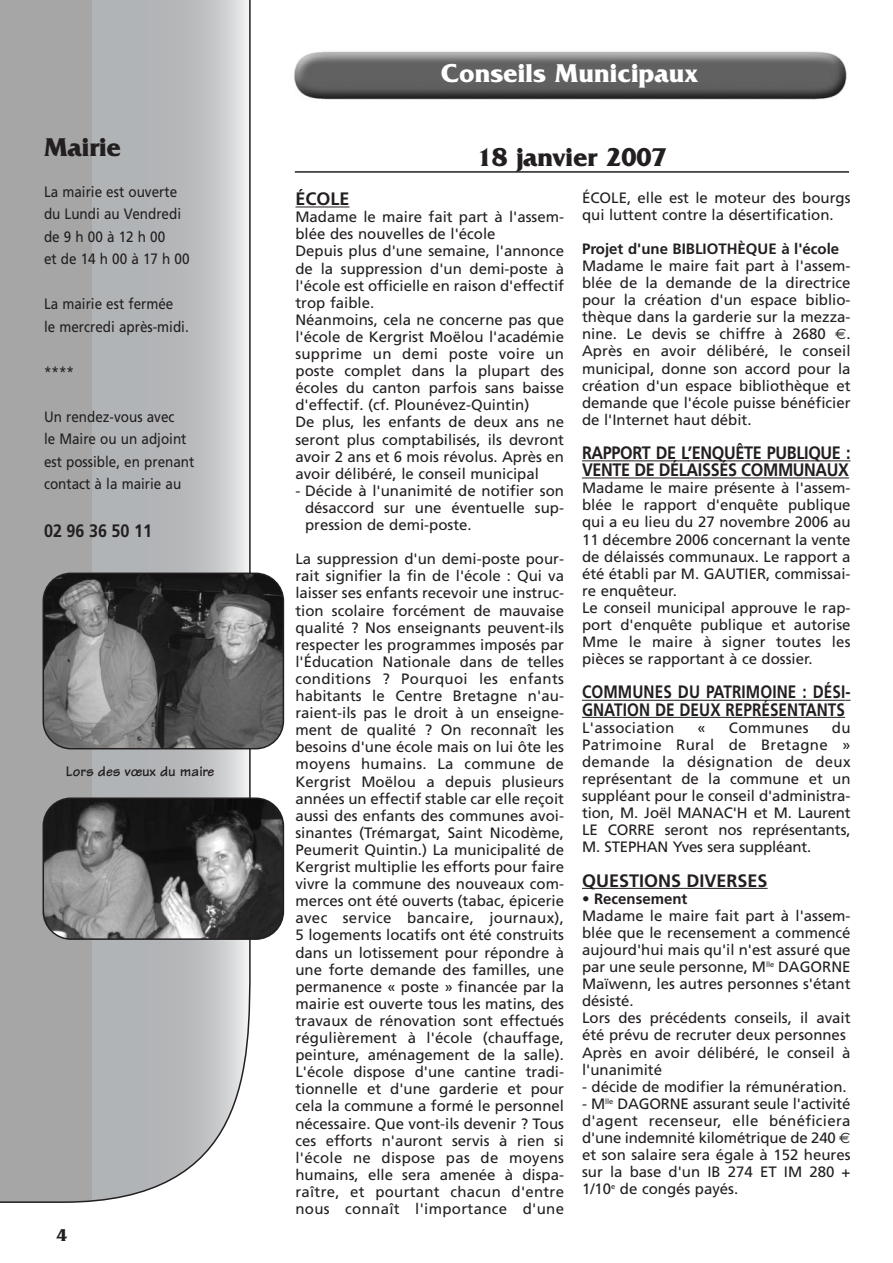
<style>
.page{position:relative;width:893px;height:1263px;background:#fff}
.page>*{position:absolute;margin:0;border:0;box-sizing:border-box;transform-origin:0 0}
.t1{font:700 27px "Friz Quadrata";color:#231f20}
.t2{font:700 27px "Friz Quadrata";color:#fff}
.t3{font:700 18px/17.1px "Frutiger";letter-spacing:-.02em;color:#231f20;scale:.9 1}
.t4{font:700 18px/17.1px "Frutiger";color:#231f20;scale:.85 1}
.t5{font:700 18px "Frutiger";color:#231f20}
.t6{font:700 18px "Frutiger";color:#231f20;scale:.9 1}
.t7{font:700 18px "Friz Quadrata";color:#231f20}
.t8{font:15px/17.1px "Frutiger";color:#231f20;text-align:justify}
.t9{font:15px/22.5px "Frutiger";color:#231f20;scale:.9 1}
.t10{font:700 15px "Frutiger";color:#231f20}
.t11{font:15px "Frutiger";letter-spacing:.02em;color:#231f20}
.t12{font:700 15px "Tekton";color:#231f20}
.s1{font-family:"Euro Sans"}
.s2{font-weight:700}
</style>
<div class="page">
<svg style="left:0;top:0;width:251px;height:1203px;background:#b3b5b6"></svg>
<img style="left:294px;top:51px;width:553px;height:49px">
<svg style="left:43px;top:573px;width:241px;height:176px;background:#5e5e5e"></svg>
<svg style="left:43px;top:797px;width:241px;height:143px;background:#606060"></svg>
<hr style="left:295px;top:207px;width:54px;height:1px;background:#231f20">
<hr style="left:582px;top:460px;width:60px;height:1px;background:#231f20">
<hr style="left:642px;top:460px;width:47px;height:1px;background:#231f20">
<hr style="left:688px;top:460px;width:152px;height:1px;background:#231f20">
<hr style="left:582px;top:478px;width:267px;height:1px;background:#231f20">
<hr style="left:582px;top:700px;width:133px;height:1px;background:#231f20">
<hr style="left:723px;top:700px;width:73px;height:1px;background:#231f20">
<hr style="left:802px;top:700px;width:43px;height:1px;background:#231f20">
<hr style="left:582px;top:717px;width:33px;height:1px;background:#231f20">
<hr style="left:614px;top:717px;width:193px;height:1px;background:#231f20">
<hr style="left:806px;top:717px;width:39px;height:1px;background:#231f20">
<hr style="left:582px;top:888px;width:185px;height:1px;background:#231f20">
<hr style="left:295px;top:171px;width:554px;height:2px;background:#231f20">
<h1 class="t1" style="left:44px;top:138px;width:79px">Mairie</h1>
<p class="t9" style="left:44px;top:181px;width:163px">La mairie est ouverte du Lundi au Vendredi de 9 h 00 à 12 h 00<br>et de 14 h 00 à 17 h 00</p>
<p class="t9" style="left:44px;top:294px;width:162px">La mairie est fermée<br>le mercredi après-midi.</p>
<p class="t9" style="left:44px;top:361px;width:35px">****</p>
<p class="t9" style="left:44px;top:406px;width:169px">Un rendez-vous avec<br>le Maire ou un adjoint est possible, en prenant contact à la mairie au</p>
<p class="t6" style="left:44px;top:524px;width:122px">02 96 36 50 11</p>
<p class="t12" style="left:66px;top:767px;width:150px">Lors des vœux du maire</p>
<p class="t7" style="left:57px;top:1229px;width:12px">4</p>
<h1 class="t2" style="left:441px;top:64px;width:259px">Conseils Municipaux</h1>
<h1 class="t1" style="left:477px;top:147px;width:191px">18 janvier 2007</h1>
<p class="t5" style="left:295px;top:192px;width:56px">ÉCOLE</p>
<p class="t8" style="left:295px;top:210px;width:270px;text-align:left">Madame le maire fait part à l'assem&shy;blée des nouvelles de l'école<br>Depuis plus d'une semaine, l'annonce de la suppression d'un demi-poste à l'école est officielle en raison d'effectif trop faible.<br>Néanmoins, cela ne concerne pas que l'école de Kergrist Moëlou l'académie supprime un demi poste voire un poste complet dans la plupart des écoles du canton parfois sans baisse d'effectif. (cf. Plounévez-Quintin)<br>De plus, les enfants de deux ans ne seront plus comptabilisés, ils devront avoir 2 ans et 6 mois révolus. Après en avoir délibéré, le conseil municipal</p>
<p class="t8" style="left:305px;top:483px;width:260px;text-indent:-10px">- Décide à l'unanimité de notifier son désaccord sur une éventuelle sup&shy;pression de demi-poste.</p>
<p class="t8" style="left:295px;top:552px;width:270px">La suppression d'un demi-poste pour&shy;rait signifier la fin de l'école : Qui va laisser ses enfants recevoir une instruc&shy;tion scolaire forcément de mauvaise qualité ? Nos enseignants peuvent-ils respecter les programmes imposés par l'Éducation Nationale dans de telles conditions ? Pourquoi les enfants habitants le Centre Bretagne n'au&shy;raient-ils pas le droit à un enseigne&shy;ment de qualité ? On reconnaît les besoins d'une école mais on lui ôte les moyens humains. La commune de Kergrist Moëlou a depuis plusieurs années un effectif stable car elle reçoit aussi des enfants des communes avoi&shy;sinantes (Trémargat, Saint Nicodème, Peumerit Quintin.) La municipalité de Kergrist multiplie les efforts pour faire vivre la commune des nouveaux com&shy;merces ont été ouverts (tabac, épicerie avec service bancaire, journaux), 5 logements locatifs ont été construits dans un lotissement pour répondre à une forte demande des familles, une permanence « poste » financée par la mairie est ouverte tous les matins, des travaux de rénovation sont effectués régulièrement à l'école (chauffage, peinture, aménagement de la salle).<br>L'école dispose d'une cantine tradi&shy;tionnelle et d'une garderie et pour cela la commune a formé le personnel nécessaire. Que vont-ils devenir ? Tous ces efforts n'auront servis à rien si l'école ne dispose pas de moyens humains, elle sera amenée à dispa&shy;raître, et pourtant chacun d'entre nous connaît l'importance d'une</p>
<p class="t8" style="left:582px;top:190px;width:270px">ÉCOLE, elle est le moteur des bourgs qui luttent contre la désertification.</p>
<p class="t10" style="left:582px;top:243px;width:259px">Projet d'une BIBLIOTHÈQUE à l'école</p>
<p class="t8" style="left:582px;top:258px;width:270px">Madame le maire fait part à l'assem&shy;blée de la demande de la directrice pour la création d'un espace biblio&shy;thèque dans la garderie sur la mezza&shy;nine. Le devis se chiffre à 2680 <span class="s1">€</span>.<br>Après en avoir délibéré, le conseil municipal, donne son accord pour la création d'un espace bibliothèque et demande que l'école puisse bénéficier de l'Internet haut débit.</p>
<p class="t3" style="left:582px;top:446px;width:300px">RAPPORT DE L’ENQUÊTE PUBLIQUE :<br>VENTE DE DÉLAISSÉS COMMUNAUX</p>
<p class="t8" style="left:582px;top:481px;width:270px;text-align:left">Madame le maire présente à l'assem&shy;blée le rapport d'enquête publique qui a eu lieu du 27 novembre 2006 au 11 décembre 2006 concernant la vente de délaissés communaux. Le rapport a été établi par M. GAUTIER, commissai&shy;re enquêteur.<br>Le conseil municipal approuve le rap&shy;port d'enquête publique et autorise Mme le maire à signer toutes les pièces se rapportant à ce dossier.</p>
<p class="t4" style="left:582px;top:685px;width:317px">COMMUNES DU PATRIMOINE : DÉSI-<br>GNATION DE DEUX REPRÉSENTANTS</p>
<p class="t11" style="left:582px;top:721px;width:94px">L'association</p>
<p class="t8" style="left:697px;top:720px;width:10px">«</p>
<p class="t11" style="left:729px;top:721px;width:81px">Communes</p>
<p class="t8" style="left:582px;top:720px;width:270px;text-indent:250px">du Patrimoine Rural de Bretagne » demande la désignation de deux représentant de la commune et un suppléant pour le conseil d'administra&shy;tion, M. Joël MANAC'H et M. Laurent LE CORRE seront nos représentants, M. STEPHAN Yves sera suppléant.</p>
<p class="t5" style="left:582px;top:873px;width:187px">QUESTIONS DIVERSES</p>
<p class="t8" style="left:582px;top:891px;width:270px;text-align:left">• <span class="s2">Recensement<br></span>Madame le maire fait part à l'assem&shy;blée que le recensement a commencé aujourd'hui mais qu'il n'est assuré que par une seule personne, M<sup>lle</sup> DAGORNE<br>Maïwenn, les autres personnes s'étant désisté.<br>Lors des précédents conseils, il avait été prévu de recruter deux personnes<br>Après en avoir délibéré, le conseil à l'unanimité</p>
<p class="t8" style="left:582px;top:1079px;width:266px">- décide de modifier la rémunération.</p>
<p class="t8" style="left:582px;top:1096px;width:270px">- M<sup>lle</sup> DAGORNE assurant seule l'activité d'agent recenseur, elle bénéficiera d'une indemnité kilométrique de 240 <span class="s1">€ </span>et son salaire sera égale à 152 heures sur la base d'un IB 274 ET IM 280 + 1/10<sup>e</sup> de congés payés.</p>
</div>
